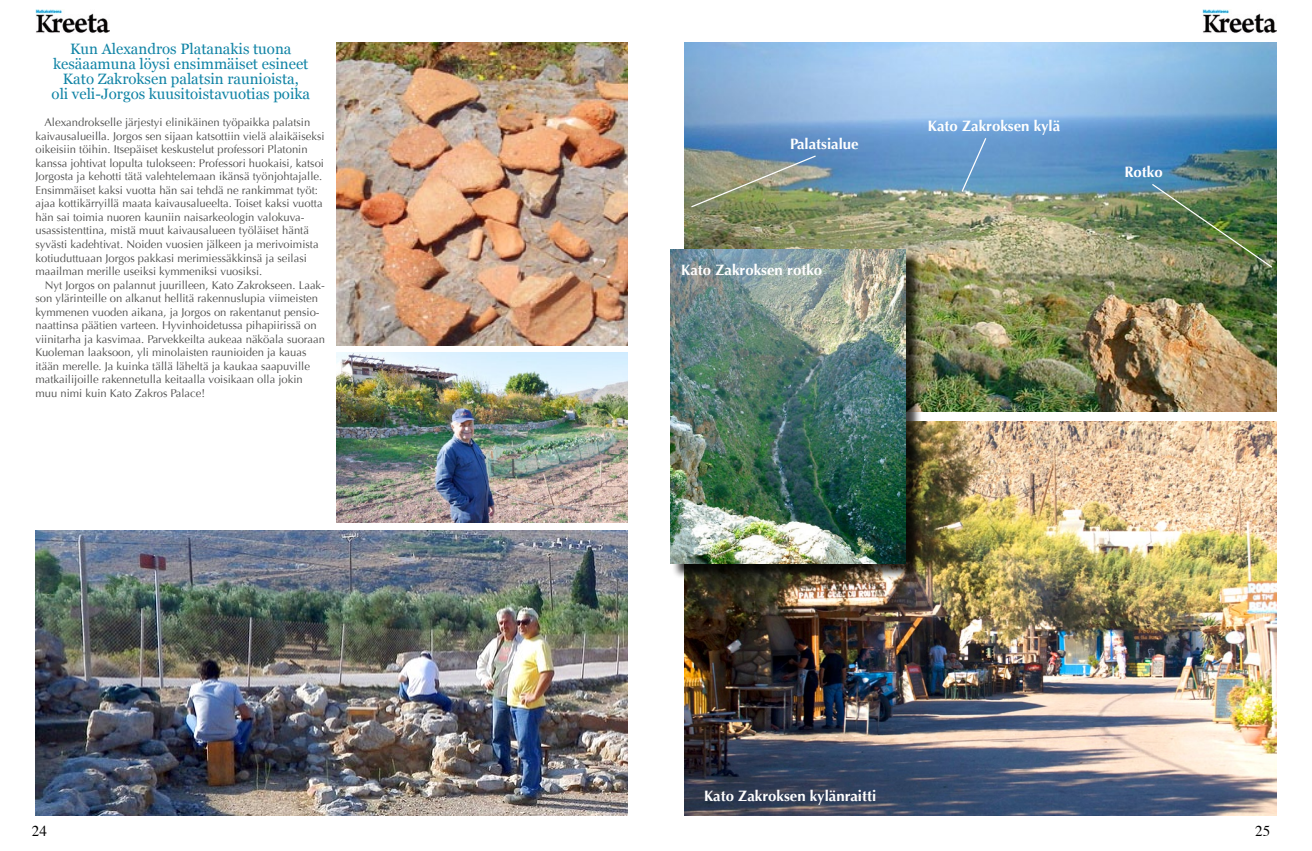
<style>
.page{position:relative;width:1312px;height:851px;background:#fff}
.page>*{position:absolute;margin:0;border:0;box-sizing:border-box;transform-origin:0 0}
.t1{font:15px/15px "Georgia";color:#0f83a5;text-align:center}
.t2{font:700 15px "Optima";color:#fff}
.t3{font:15px "Times";color:#000}
.t4{font:11.25px/13.5px "Optima";color:#4d4d4c}
</style>
<div class="page">
<img style="left:35px;top:10px;width:74px;height:23px">
<img style="left:1202px;top:10px;width:74px;height:23px">
<img style="left:35px;top:530px;width:592px;height:285px">
<img style="left:337px;top:352px;width:290px;height:170px">
<img style="left:684px;top:422px;width:592px;height:393px">
<img style="left:684px;top:43px;width:592px;height:368px">
<img style="left:337px;top:43px;width:290px;height:302px">
<div style="left:671px;top:251px;width:250px;height:328px;background:#000;opacity:.75"></div>
<img style="left:670px;top:250px;width:235px;height:313px">
<svg style="left:960px;top:137px;width:27px;height:56px;background:#6d9fcb"></svg>
<img style="left:689px;top:154px;width:128px;height:54px">
<img style="left:1150px;top:183px;width:123px;height:86px">
<h1 class="t1" style="left:52px;top:42px;width:260px">Kun Alexandros Platanakis tuona kesäaamuna löysi ensimmäiset esineet Kato Zakroksen palatsin raunioista,<br>oli veli-Jorgos kuusitoistavuotias poika</h1>
<p class="t4" style="left:35px;top:116px;width:290px;text-indent:9px">Alexandrokselle järjestyi elinikäinen työpaikka palatsin kaivausalueilla. Jorgos sen sijaan katsottiin vielä alaikäiseksi oikeisiin töihin. Itsepäiset keskustelut professori Platonin kanssa johtivat lopulta tulokseen: Professori huokaisi, katsoi Jorgosta ja kehotti tätä valehtelemaan ikänsä työnjohtajalle.<br>Ensimmäiset kaksi vuotta hän sai tehdä ne rankimmat työt: ajaa kottikärryillä maata kaivausalueelta. Toiset kaksi vuotta hän sai toimia nuoren kauniin naisarkeologin valokuva&shy;usassistenttina, mistä muut kaivausalueen työläiset häntä syvästi kadehtivat. Noiden vuosien jälkeen ja merivoimista kotiuduttuaan Jorgos pakkasi merimiessäkkinsä ja seilasi maailman merille useiksi kymmeniksi vuosiksi.</p>
<p class="t4" style="left:35px;top:278px;width:291px;text-indent:9px">Nyt Jorgos on palannut juurilleen, Kato Zakrokseen. Laak&shy;son ylärinteille on alkanut hellitä rakennuslupia viimeisten kymmenen vuoden aikana, ja Jorgos on rakentanut pensio&shy;naattinsa päätien varteen. Hyvinhoidetussa pihapiirissä on viinitarha ja kasvimaa. Parvekkeilta aukeaa näköala suoraan Kuoleman laaksoon, yli minolaisten raunioiden ja kauas itään merelle. Ja kuinka tällä läheltä ja kaukaa saapuville matkailijoille rakennetulla keitaalla voisikaan olla jokin muu nimi kuin Kato Zakros Palace!</p>
<h1 class="t2" style="left:789px;top:135px;width:70px">Palatsialue</h1>
<h1 class="t2" style="left:681px;top:261px;width:142px">Kato Zakroksen rotko</h1>
<h1 class="t2" style="left:927px;top:117px;width:134px">Kato Zakroksen kylä</h1>
<h1 class="t2" style="left:1124px;top:163px;width:40px">Rotko</h1>
<h1 class="t2" style="left:704px;top:787px;width:174px">Kato Zakroksen kylänraitti</h1>
<h1 class="t3" style="left:32px;top:816px;width:16px">24</h1>
<h1 class="t3" style="left:1254px;top:816px;width:16px">25</h1>
</div>
